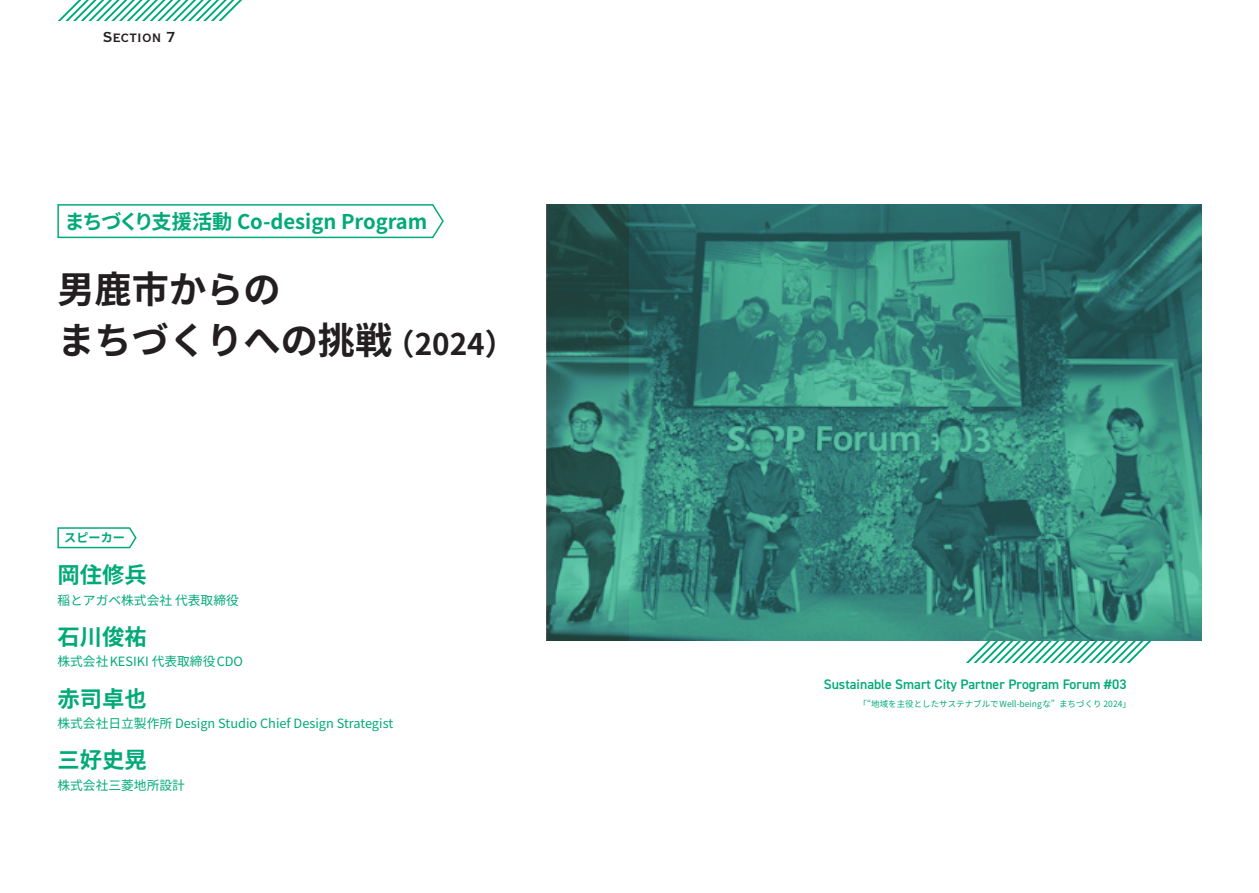
<style>
.page{position:relative;width:1259px;height:893px;background:#fff}
.page>*{position:absolute;margin:0;border:0;box-sizing:border-box;transform-origin:0 0}
.t1{font:700 37.2px/51px "Noto Sans JP";color:#231f20}
.t2{font:700 22.35px "Noto Sans JP";color:#00aa78}
.t3{font:700 20.25px "Noto Sans JP";color:#00aa78}
.t4{font:19.2px "Copperplate Gothic Std 30 BC";color:#231f20}
.t5{font:600 13.8px "DIN2014";color:#00aa78}
.t6{font:12.75px "Noto Sans JP";color:#00aa78}
.t7{font:700 12.15px "Noto Sans JP";color:#00aa78}
.t8{font:8.55px "Noto Sans JP";color:#00aa78}
.s1{font-size:29.7px}
</style>
<div class="page">
<svg style="left:966px;top:641px;width:186px;height:22px"></svg>
<svg style="left:58px;top:0;width:184px;height:21px"></svg>
<svg style="left:57px;top:204px;width:387px;height:35px"></svg>
<svg style="left:57px;top:527px;width:80px;height:22px"></svg>
<svg style="left:547px;top:204px;width:654px;height:437px;background:#337f75"></svg>
<h3 class="t4" style="left:103px;top:27px;width:74px">Section 7</h3>
<h3 class="t3" style="left:64px;top:210px;width:364px">まちづくり支援活動 Co-design Program</h3>
<h1 class="t1" style="left:57px;top:264px;width:459px">男鹿市からの<br>まちづくりへの挑戦<span class="s1">（2024）</span></h1>
<p class="t7" style="left:64px;top:531px;width:62px">スピーカー</p>
<h2 class="t2" style="left:57px;top:563px;width:91px">岡住修兵</h2>
<p class="t6" style="left:57px;top:593px;width:183px">稲とアガベ株式会社 代表取締役</p>
<h2 class="t2" style="left:57px;top:624px;width:91px">石川俊祐</h2>
<p class="t6" style="left:57px;top:654px;width:187px">株式会社KESIKI 代表取締役CDO</p>
<h2 class="t2" style="left:57px;top:686px;width:91px">赤司卓也</h2>
<p class="t6" style="left:57px;top:716px;width:337px">株式会社日立製作所 Design Studio Chief Design Strategist</p>
<h2 class="t2" style="left:57px;top:748px;width:91px">三好史晃</h2>
<p class="t6" style="left:57px;top:778px;width:129px">株式会社三菱地所設計</p>
<p class="t5" style="left:824px;top:675px;width:304px">Sustainable Smart City Partner Program Forum #03</p>
<p class="t8" style="left:858px;top:699px;width:274px">「“地域を主役としたサステナブルでWell-beingな” まちづくり 2024」</p>
</div>
